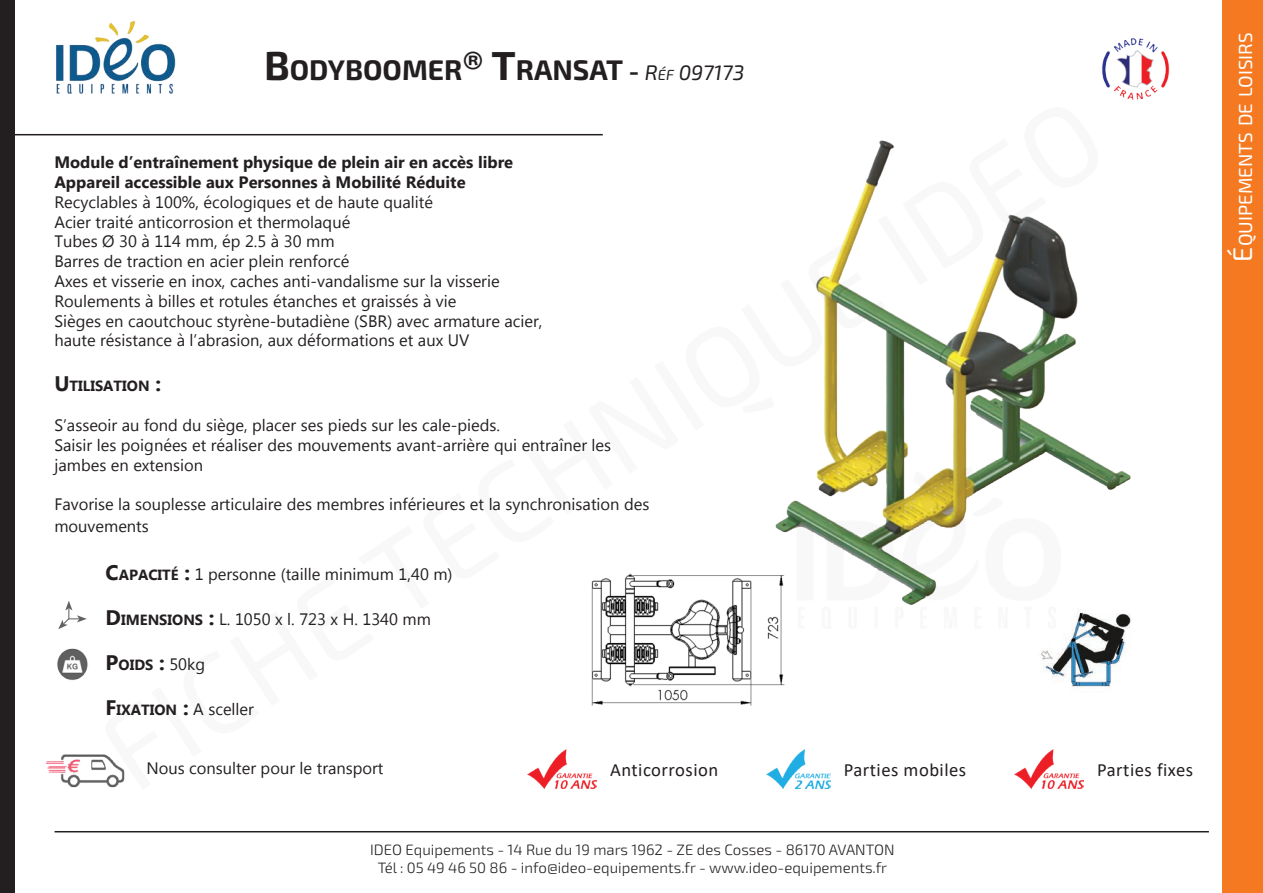
<style>
.page{position:relative;width:1263px;height:893px;background:#fff}
.page>*{position:absolute;margin:0;border:0;box-sizing:border-box;transform-origin:0 0}
.t1{font:112.2px "Exo 2";color:#231f20}
.t2{font:700 28.35px "Exo 2";color:#231f20}
.t3{font:18.9px "Exo 2";color:#fff}
.t4{font:18.75px "Calibri";letter-spacing:.025em;color:#231f20}
.t5{font:16.5px/19.8px "Microsoft New Tai Lue";color:#231f20}
.t6{font:700 16.5px/19.8px "Microsoft New Tai Lue";color:#231f20}
.t7{font:300 15px/18px "Exo 2";color:#231f20;text-align:center}
.t8{font:700 14.7px "Microsoft New Tai Lue";color:#231f20}
.s1{font-size:40.5px}
.s2{font-size:25.5px}
.s3{font-weight:400;font-style:italic;font-size:21px}
.s4{font-weight:400;font-style:italic;font-size:14.7px}
.s5{font-size:21px}
.s6{font-weight:700;font-size:21px}
.s7{font-weight:700;font-size:14.7px}
.s8{font-weight:400;font-size:16.5px}
.s9{font-size:27px}
</style>
<div class="page">
<div style="left:1223px;top:0;width:40px;height:893px;background:#f47921"></div>
<img style="left:56px;top:20px;width:120px;height:74px">
<hr style="left:55px;top:831px;width:1154px;height:1px;background:#231f20">
<div style="left:0;top:0;width:14px;height:893px;background:#231f20"></div>
<hr style="left:7px;top:134px;width:596px;height:1px;background:#231f20">
<img style="left:1102px;top:38px;width:68px;height:62px">
<img style="left:57px;top:648px;width:31px;height:33px">
<svg style="left:58px;top:601px;width:29px;height:28px"></svg>
<img style="left:46px;top:754px;width:79px;height:34px">
<img style="left:527px;top:750px;width:69px;height:39px">
<img style="left:766px;top:750px;width:65px;height:38px">
<img style="left:1014px;top:750px;width:69px;height:39px">
<img style="left:816px;top:140px;width:315px;height:350px">
<img style="left:591px;top:573px;width:194px;height:133px">
<img style="left:1051px;top:613px;width:80px;height:75px">
<img style="left:761px;top:441px;width:332px;height:232px">
<h2 class="t2" style="left:264px;top:53px;width:482px"><span class="s1">B</span>ODYBOOMER<span class="s1">® T</span>RANSAT <span class="s2">-</span> <span class="s3">R</span><span class="s4">éf</span> <span class="s3">097173</span></h2>
<h1 class="t1" style="left:77px;top:707px;width:1169px;rotate:-33deg">FICHE TECHNIQUE IDEO</h1>
<p class="t6" style="left:54px;top:154px;width:460px">Module d’entraînement physique de plein air en accès libre<br>Appareil accessible aux Personnes à Mobilité Réduite</p>
<p class="t5" style="left:54px;top:193px;width:490px">Recyclables à 100%, écologiques et de haute qualité<br>Acier traité anticorrosion et thermolaqué<br>Tubes Ø 30 à 114 mm, ép 2.5 à 30 mm<br>Barres de traction en acier plein renforcé<br>Axes et visserie en inox, caches anti-vandalisme sur la visserie Roulements à billes et rotules étanches et graissés à vie<br>Sièges en caoutchouc styrène-butadiène (SBR) avec armature acier, haute résistance à l’abrasion, aux déformations et aux UV</p>
<p class="t8" style="left:54px;top:378px;width:108px"><span class="s5">U</span>TILISATION <span class="s5">:</span></p>
<p class="t5" style="left:54px;top:417px;width:558px">S’asseoir au fond du siège, placer ses pieds sur les cale-pieds.<br>Saisir les poignées et réaliser des mouvements avant-arrière qui entraîner les jambes en extension</p>
<p class="t5" style="left:54px;top:495px;width:597px;line-height:21.6px">Favorise la souplesse articulaire des membres inférieures et la synchronisation des mouvements</p>
<p class="t5" style="left:106px;top:565px;width:348px"><span class="s6">C</span><span class="s7">APACITÉ</span> <span class="s6">:</span> 1 personne (taille minimum 1,40 m)</p>
<p class="t5" style="left:106px;top:610px;width:327px"><span class="s6">D</span><span class="s7">IMENSIONS</span> <span class="s6">:</span> L. 1050 x l. 723 x H. 1340 mm</p>
<p class="t8" style="left:106px;top:656px;width:101px"><span class="s5">P</span>OIDS <span class="s5">:</span> <span class="s8">50kg</span></p>
<p class="t5" style="left:106px;top:700px;width:150px"><span class="s6">F</span><span class="s7">IXATION</span> <span class="s6">:</span> A sceller</p>
<p class="t5" style="left:146px;top:760px;width:239px">Nous consulter pour le transport</p>
<p class="t4" style="left:610px;top:757px;width:110px">Anticorrosion</p>
<p class="t4" style="left:844px;top:757px;width:124px">Parties mobiles</p>
<p class="t4" style="left:1097px;top:757px;width:97px">Parties fixes</p>
<p class="t7" style="left:370px;top:841px;width:526px">IDEO Equipements - 14 Rue du 19 mars 1962 - ZE des Cosses - 86170 AVANTON<br>Tél : 05 49 46 50 86 - info@ideo-equipements.fr - www.ideo-equipements.fr</p>
<p class="t3" style="left:1234px;top:261px;width:231px;rotate:-90deg"><span class="s9">É</span>quipements de loisirs</p>
</div>
